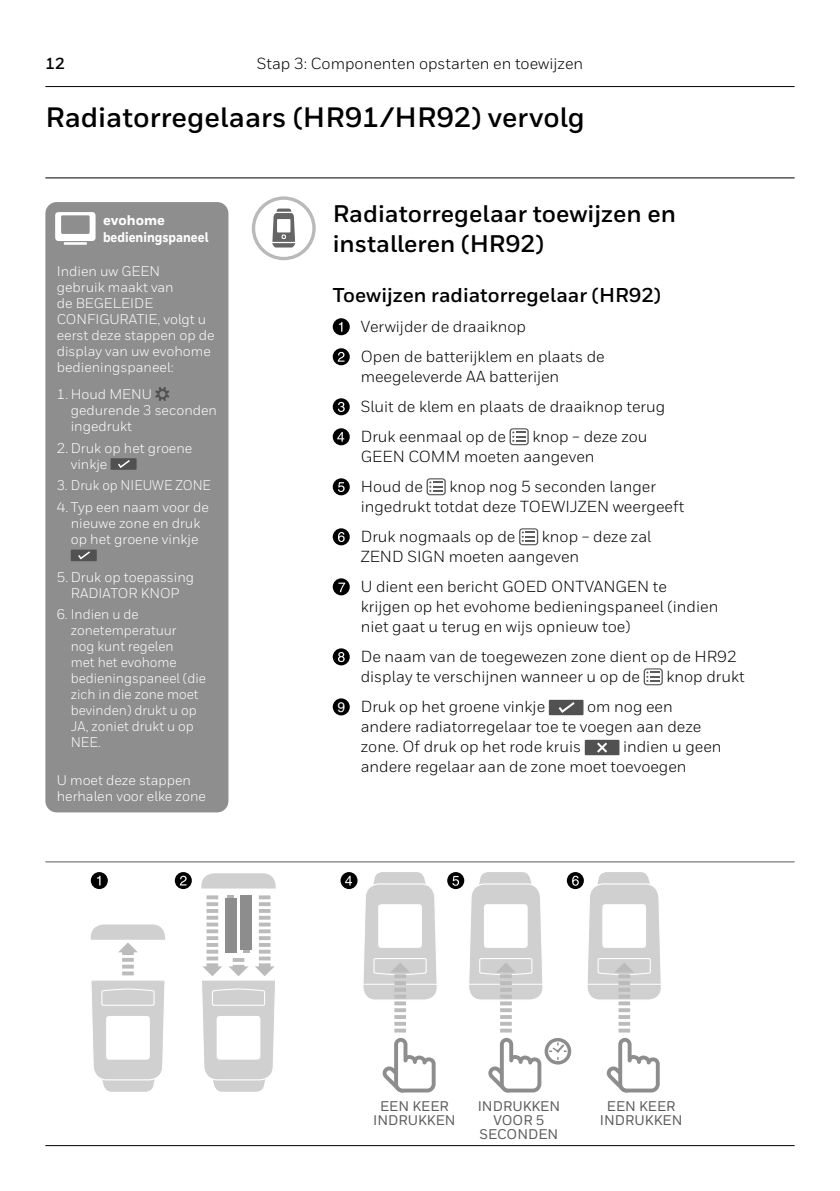
<style>
.page{position:relative;width:840px;height:1191px;background:#fff}
.page>*{position:absolute;margin:0;border:0;box-sizing:border-box;transform-origin:0 0}
.t1{font:700 28px "Honeywell Sans";color:#000}
.t2{font:700 24px/30px "Honeywell Sans";color:#000}
.t3{font:700 20px "Honeywell Sans";color:#000}
.t4{font:16px/20px "Honeywell Sans";color:#000}
.t5{font:700 16px "Honeywell Sans";color:#000}
.t6{font:14px/16px "Honeywell Sans";color:#fff}
.t7{font:14px/16px "Honeywell Sans";color:#fff;scale:.94 1}
.t8{font:500 14px/14px "Honeywell Sans";color:#5b5b5b;text-align:center}
.t9{font:800 14px/16.8px "Honeywell Sans";color:#fff}
.t10{font:14px "Honeywell Sans";color:#fff;scale:.92 1}
.s1{font-family:"Helvetica LT Std";font-size:14px;color:#fff}
</style>
<div class="page">
<svg style="left:332px;top:318px;width:17px;height:17px"></svg>
<svg style="left:338px;top:322px;width:4px;height:10px"></svg>
<svg style="left:332px;top:348px;width:17px;height:17px"></svg>
<svg style="left:337px;top:352px;width:7px;height:10px"></svg>
<svg style="left:332px;top:398px;width:17px;height:17px"></svg>
<svg style="left:338px;top:402px;width:6px;height:10px"></svg>
<div style="left:332px;top:428px;width:17px;height:17px;background:#000;border-radius:50%"></div>
<svg style="left:337px;top:432px;width:7px;height:10px"></svg>
<svg style="left:509px;top:428px;width:19px;height:17px"></svg>
<div style="left:332px;top:478px;width:17px;height:17px;background:#000;border-radius:50%"></div>
<svg style="left:338px;top:482px;width:6px;height:10px"></svg>
<svg style="left:426px;top:478px;width:19px;height:17px"></svg>
<svg style="left:332px;top:528px;width:17px;height:17px"></svg>
<svg style="left:338px;top:532px;width:6px;height:10px"></svg>
<svg style="left:519px;top:528px;width:19px;height:17px"></svg>
<div style="left:332px;top:578px;width:17px;height:17px;background:#000;border-radius:50%"></div>
<svg style="left:338px;top:582px;width:7px;height:10px"></svg>
<svg style="left:332px;top:648px;width:17px;height:17px"></svg>
<svg style="left:338px;top:652px;width:6px;height:10px"></svg>
<svg style="left:643px;top:668px;width:19px;height:17px"></svg>
<div style="left:332px;top:698px;width:17px;height:17px;background:#000;border-radius:50%"></div>
<div style="left:548px;top:700px;width:35px;height:15px;background:#515151"></div>
<svg style="left:558px;top:702px;width:16px;height:11px"></svg>
<div style="left:584px;top:740px;width:35px;height:15px;background:#515151"></div>
<svg style="left:597px;top:742px;width:10px;height:10px"></svg>
<div style="left:45px;top:202px;width:183px;height:610px;background:#8e8e8e;border-radius:11px"></div>
<svg style="left:155px;top:387px;width:14px;height:14px"></svg>
<div style="left:110px;top:458px;width:26px;height:12px;background:#515151"></div>
<svg style="left:118px;top:460px;width:12px;height:8px"></svg>
<div style="left:71px;top:549px;width:26px;height:12px;background:#515151"></div>
<svg style="left:78px;top:551px;width:12px;height:8px"></svg>
<div style="left:55px;top:212px;width:40px;height:29px;background:#fff;border-radius:3px"></div>
<div style="left:61px;top:215px;width:29px;height:19px;background:#8e8e8e;border-radius:2px"></div>
<hr style="left:64px;top:242px;width:23px;height:3px;background:#fff">
<svg style="left:252px;top:196px;width:63px;height:64px"></svg>
<svg style="left:201px;top:873px;width:75px;height:15px"></svg>
<svg style="left:363px;top:872px;width:74px;height:220px"></svg>
<svg style="left:587px;top:872px;width:74px;height:220px"></svg>
<svg style="left:202px;top:895px;width:73px;height:197px"></svg>
<svg style="left:91px;top:924px;width:74px;height:168px"></svg>
<div style="left:91px;top:872px;width:17px;height:17px;background:#000;border-radius:50%"></div>
<svg style="left:97px;top:875px;width:3px;height:10px"></svg>
<svg style="left:175px;top:872px;width:17px;height:17px"></svg>
<svg style="left:180px;top:875px;width:6px;height:10px"></svg>
<div style="left:340px;top:872px;width:17px;height:17px;background:#000;border-radius:50%"></div>
<svg style="left:345px;top:875px;width:7px;height:10px"></svg>
<div style="left:447px;top:872px;width:17px;height:17px;background:#000;border-radius:50%"></div>
<svg style="left:452px;top:876px;width:7px;height:9px"></svg>
<div style="left:566px;top:872px;width:17px;height:17px;background:#000;border-radius:50%"></div>
<svg style="left:469px;top:872px;width:109px;height:220px"></svg>
<hr style="left:45px;top:177px;width:749px;height:1px;background:#000">
<hr style="left:45px;top:1145px;width:749px;height:1px;background:#000">
<hr style="left:45px;top:861px;width:749px;height:1px;background:#5b5b5b">
<hr style="left:45px;top:86px;width:749px;height:1px;background:#000">
<p class="t5" style="left:45px;top:54px;width:21px">12</p>
<p class="t4" style="left:256px;top:54px;width:328px">Stap 3: Componenten opstarten en toewijzen</p>
<h1 class="t1" style="left:45px;top:100px;width:540px">Radiatorregelaars (HR91/HR92) vervolg</h1>
<p class="t9" style="left:103px;top:212px;width:107px">evohome bedieningspaneel</p>
<p class="t6" style="left:57px;top:263px;width:159px">Indien uw GEEN<br>gebruik maakt van<br>de BEGELEIDE<br>CONFIGURATIE, volgt u eerst deze stappen op de display van uw evohome bedieningspaneel:</p>
<p class="t6" style="left:71px;top:386px;width:148px;text-indent:-14px">1. Houd MENU gedurende 3 seconden ingedrukt</p>
<p class="t6" style="left:71px;top:440px;width:123px;text-indent:-14px">2. Druk op het groene vinkje</p>
<p class="t10" style="left:57px;top:477px;width:169px">3. Druk op NIEUWE ZONE</p>
<p class="t6" style="left:57px;top:499px;width:153px;text-align:center">4. Typ een naam voor de nieuwe zone en druk<br>op het groene vinkje</p>
<p class="t6" style="left:57px;top:569px;width:139px;text-align:center">5. Druk op toepassing<br>RADIATOR KNOP</p>
<p class="t7" style="left:71px;top:606px;width:145px;text-indent:-14px">6. Indien u de zonetemperatuur<br>nog kunt regelen<br>met het evohome bedieningspaneel (die zich in die zone moet bevinden) drukt u op<br>JA, zoniet drukt u op<br>NEE.</p>
<p class="t6" style="left:57px;top:772px;width:151px">U moet deze stappen herhalen voor elke zone</p>
<h2 class="t2" style="left:332px;top:199px;width:344px">Radiatorregelaar toewijzen en installeren (HR92)</h2>
<p class="t3" style="left:332px;top:283px;width:329px">Toewijzen radiatorregelaar (HR92)</p>
<p class="t4" style="left:360px;top:312px;width:245px;line-height:30px">Verwijder de draaiknop<br>Open de batterijklem en plaats de</p>
<p class="t4" style="left:360px;top:362px;width:306px;line-height:30px">meegeleverde AA batterijen<br>Sluit de klem en plaats de draaiknop terug<br>Druk eenmaal op de</p>
<p class="t4" style="left:360px;top:427px;width:288px;text-indent:171px">knop − deze zou<br>GEEN COMM moeten aangeven</p>
<p class="t4" style="left:360px;top:477px;width:64px">Houd de</p>
<p class="t4" style="left:360px;top:477px;width:325px;text-indent:88px">knop nog 5 seconden langer ingedrukt totdat deze TOEWIJZEN weergeeft</p>
<p class="t4" style="left:360px;top:527px;width:156px">Druk nogmaals op de</p>
<p class="t4" style="left:360px;top:527px;width:292px;text-indent:181px">knop − deze zal<br>ZEND SIGN moeten aangeven</p>
<p class="t4" style="left:360px;top:577px;width:359px">U dient een bericht GOED ONTVANGEN te krijgen op het evohome bedieningspaneel (indien niet gaat u terug en wijs opnieuw toe)</p>
<p class="t4" style="left:360px;top:647px;width:377px">De naam van de toegewezen zone dient op de HR92 display te verschijnen wanneer u op de</p>
<p class="t4" style="left:666px;top:667px;width:80px">knop drukt</p>
<p class="t4" style="left:337px;top:697px;width:209px"><span class="s1">9</span> Druk op het groene vinkje</p>
<p class="t4" style="left:360px;top:697px;width:342px;text-indent:226px">om nog een andere radiatorregelaar toe te voegen aan deze zone. Of druk op het rode kruis</p>
<p class="t4" style="left:360px;top:737px;width:362px;text-indent:262px">indien u geen andere regelaar aan de zone moet toevoegen</p>
<p class="t8" style="left:373px;top:1098px;width:84px">EEN KEER<br>INDRUKKEN</p>
<p class="t8" style="left:477px;top:1098px;width:84px">INDRUKKEN<br>VOOR 5<br>SECONDEN</p>
<p class="t8" style="left:599px;top:1098px;width:84px">EEN KEER<br>INDRUKKEN</p>
</div>
